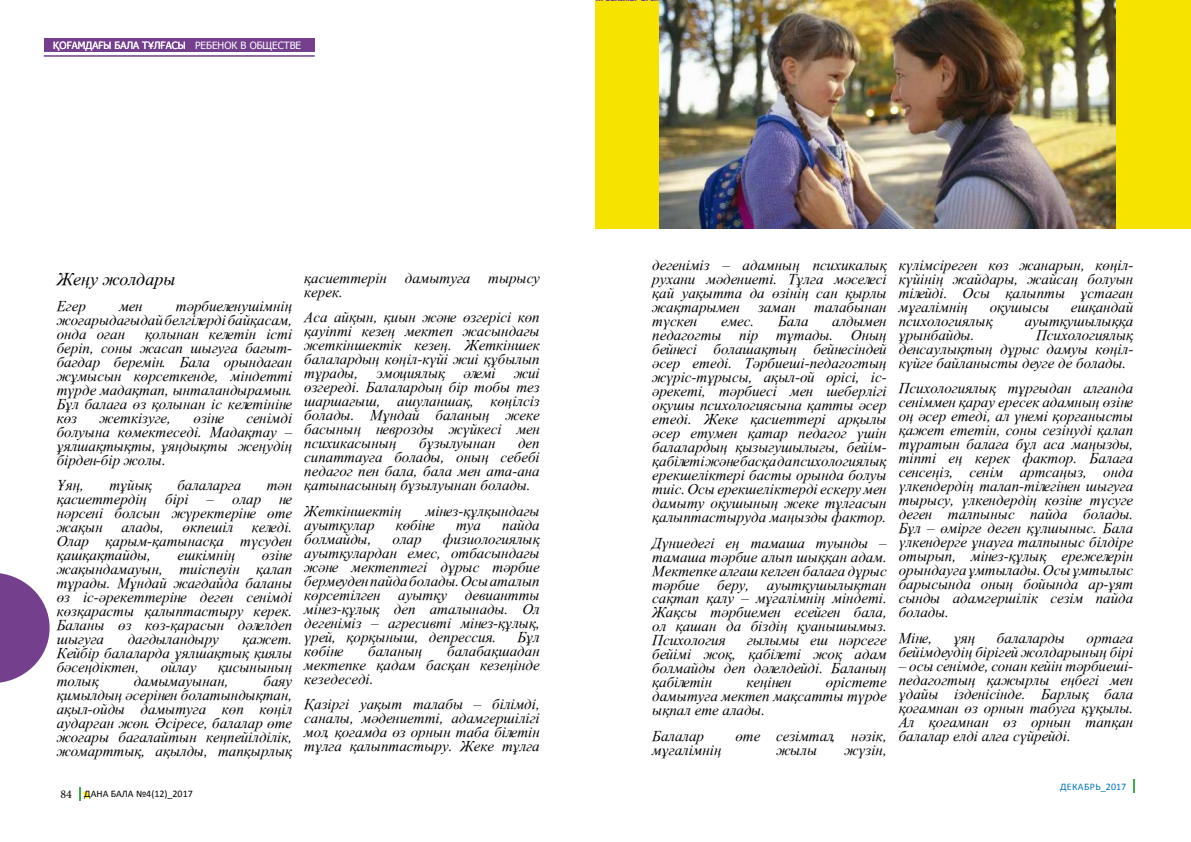
<style>
.page{position:relative;width:1191px;height:842px;background:#fff}
.page>*{position:absolute;margin:0;border:0;box-sizing:border-box;transform-origin:0 0}
.t1{font:18px "Times New Roman KZ Italic";color:#000}
.t2{font:15px/14px "Times New Roman KZ Italic";color:#000;text-align:justify}
.t3{font:12px "Minion Pro";color:#000}
.t4{font:10px "Tahoma";color:#fff}
.t5{font:10px "Calibri";color:#000}
.t6{font:10px "Calibri";letter-spacing:.04em;color:#0074be}
</style>
<div class="page">
<svg style="left:1133px;top:779px;width:2px;height:13px"></svg>
<svg style="left:79px;top:787px;width:11px;height:13px"></svg>
<svg style="left:0;top:573px;width:50px;height:110px"></svg>
<div style="left:595px;top:0;width:596px;height:228px;background:#f6e300"></div>
<div style="left:44px;top:39px;width:271px;height:13px;background:#74408d"></div>
<hr style="left:44px;top:55px;width:271px;height:2px;background:#74408d">
<img style="left:659px;top:0;width:456px;height:228px">
<p class="t4" style="left:53px;top:38px;width:249px">ҚОҒАМДАҒЫ БАЛА ТҰЛҒАСЫ РЕБЕНОК В ОБЩЕСТВЕ</p>
<p class="t1" style="left:57px;top:267px;width:120px">Жеңу жолдары</p>
<p class="t2" style="left:57px;top:298px;width:31px">Егер</p>
<p class="t2" style="left:119px;top:298px;width:25px">мен</p>
<p class="t2" style="left:57px;top:298px;width:237px;text-indent:119px">тәрбиеленушімнің жоғарыдағыдай белгілерді байқасам, онда оған</p>
<p class="t2" style="left:57px;top:326px;width:237px;text-indent:89px">қолынан келетін істі беріп, соны жасап шығуға бағыт&shy;бағдар беремін. Бала орындаған жұмысын көрсеткенде, міндетті түрде мадақтап, ынталандырамын.<br>Бұл балаға өз қолынан іс келетініне көз</p>
<p class="t2" style="left:57px;top:410px;width:237px;text-indent:190px">сенімді болуына көмектеседі. Мадақтау – ұялшақтықты, ұяңдықты жеңудің бірден-бір жолы.</p>
<p class="t2" style="left:57px;top:477px;width:29px">Ұяң,</p>
<p class="t2" style="left:109px;top:477px;width:44px">тұйық</p>
<p class="t2" style="left:177px;top:477px;width:66px">балаларға</p>
<p class="t2" style="left:100px;top:410px;width:73px">жеткізуге,</p>
<p class="t2" style="left:193px;top:410px;width:32px">өзіне</p>
<p class="t2" style="left:57px;top:477px;width:237px;text-indent:210px">тән қасиеттердің бірі – олар не нәрсені болсын жүректеріне өте жақын алады, өкпешіл келеді.<br>Олар қарым-қатынасқа түсуден қашқақтайды,</p>
<p class="t2" style="left:57px;top:547px;width:237px;text-indent:205px">өзіне жақындамауын, тиіспеуін қалап тұрады. Мұндай жағдайда баланы өз іс-әрекеттеріне деген сенімді көзқарасты қалыптастыру керек.<br>Баланы өз көз-қарасын дәлелдеп шығуға</p>
<p class="t2" style="left:177px;top:547px;width:59px">ешкімнің</p>
<p class="t2" style="left:128px;top:631px;width:93px">дағдыландыру</p>
<p class="t2" style="left:57px;top:631px;width:237px;text-indent:186px">қажет.<br>Кейбір балаларда ұялшақтық қиялы бәсеңдіктен,</p>
<p class="t2" style="left:161px;top:659px;width:37px">ойлау</p>
<p class="t2" style="left:218px;top:659px;width:76px">қисынының</p>
<p class="t2" style="left:57px;top:673px;width:237px;text-indent:207px">баяу қимылдың әсерінен болатындықтан, ақыл-ойды дамытуға көп көңіл аударған жөн. Әсіресе, балалар өте жоғары бағалайтын кеңпейілділік, жомарттық, ақылды, тапқырлық</p>
<p class="t2" style="left:57px;top:673px;width:44px">толық</p>
<p class="t2" style="left:134px;top:673px;width:96px">дамымауынан,</p>
<p class="t2" style="left:304px;top:271px;width:237px">қасиеттерін дамытуға тырысу керек.</p>
<p class="t2" style="left:304px;top:310px;width:237px">Аса айқын, қиын және өзгерісі көп қауіпті кезең мектеп жасындағы жеткіншектік кезең. Жеткіншек балалардың көңіл-күйі жиі құбылып тұрады, эмоциялық әлемі жиі өзгереді. Балалардың бір тобы тез шаршағыш, ашуланшақ, көңілсіз болады. Мұндай баланың жеке басының неврозды жүйкесі мен психикасының</p>
<p class="t2" style="left:304px;top:436px;width:237px;text-indent:214px">деп сипаттауға болады, оның себебі педагог пен бала, бала мен ата-ана қатынасының бұзылуынан болады.</p>
<p class="t2" style="left:304px;top:503px;width:99px">Жеткіншектің</p>
<p class="t2" style="left:426px;top:503px;width:115px">мінез-құлқындағы</p>
<p class="t2" style="left:304px;top:517px;width:72px">ауытқулар</p>
<p class="t2" style="left:396px;top:517px;width:41px">көбіне</p>
<p class="t2" style="left:456px;top:517px;width:26px">туа</p>
<p class="t2" style="left:502px;top:517px;width:39px">пайда</p>
<p class="t2" style="left:304px;top:531px;width:69px">болмайды,</p>
<p class="t2" style="left:392px;top:531px;width:31px">олар</p>
<p class="t2" style="left:419px;top:436px;width:78px">бұзылуынан</p>
<p class="t2" style="left:304px;top:531px;width:237px;text-indent:138px">физиологиялық ауытқулардан емес, отбасындағы және мектептегі дұрыс тәрбие бермеуден пайда болады. Осы аталып көрсетілген ауытқу девиантты мінез-құлық деп аталынады. Ол дегеніміз – агресивті мінез-құлық, үрей, қорқыныш, депрессия.</p>
<p class="t2" style="left:517px;top:629px;width:24px">Бұл</p>
<p class="t2" style="left:304px;top:643px;width:237px;text-indent:143px">балабақшадан мектепке қадам басқан кезеңінде кезедеседі.</p>
<p class="t2" style="left:304px;top:697px;width:237px">Қазіргі уақыт талабы – білімді, саналы, мәдениетті, адамгершілігі мол, қоғамда өз орнын таба білетін тұлға қалыптастыру. Жеке тұлға</p>
<p class="t2" style="left:304px;top:643px;width:41px">көбіне</p>
<p class="t2" style="left:368px;top:643px;width:56px">баланың</p>
<p class="t3" style="left:60px;top:786px;width:13px">84</p>
<p class="t5" style="left:84px;top:787px;width:110px">ДАНА БАЛА №4(12)_2017</p>
<p class="t2" style="left:652px;top:258px;width:236px">дегеніміз – адамның психикалық рухани мәдениеті. Тұлға мәселесі қай уақытта да өзінің сан қырлы жақтарымен заман талабынан түскен</p>
<p class="t2" style="left:652px;top:314px;width:236px;text-indent:180px">алдымен педагогты пір тұтады. Оның бейнесі болашақтың бейнесіндей әсер етеді. Тәрбиеші-педагогтың жүріс-тұрысы, ақыл-ой өрісі, іс&shy;әрекеті, тәрбиесі мен шеберлігі оқушы психологиясына қатты әсер етеді. Жеке қасиеттері арқылы әсер етумен қатар педагог үшін балалардың қызығушылығы, бейім&shy;қабілеті және басқа да психологиялық ерекшеліктері басты орында болуы тиіс. Осы ерекшеліктерді ескеру мен дамыту оқушының жеке тұлғасын қалыптастыруда маңызды фактор.</p>
<p class="t2" style="left:652px;top:535px;width:236px">Дүниедегі ең тамаша туынды – тамаша тәрбие алып шыққан адам.<br>Мектепке алғаш келген балаға дұрыс тәрбие беру, ауытқушылықтан сақтап қалу – мұғалімнің міндеті.<br>Жақсы тәрбиемен есейген бала, ол қашан да біздің қуанышымыз.<br>Психология</p>
<p class="t2" style="left:721px;top:314px;width:35px">емес.</p>
<p class="t2" style="left:778px;top:314px;width:32px">Бала</p>
<p class="t2" style="left:652px;top:633px;width:236px;text-indent:95px">ғылымы еш нәрсеге бейімі жоқ, қабілеті жоқ адам болмайды деп дәлелдейді. Баланың қабілетін</p>
<p class="t2" style="left:652px;top:675px;width:236px;text-indent:174px">өрістете дамытуға мектеп мақсатты түрде ықпал ете алады.</p>
<p class="t2" style="left:652px;top:728px;width:53px">Балалар</p>
<p class="t2" style="left:735px;top:728px;width:153px">өте сезімтал, нәзік,</p>
<p class="t2" style="left:652px;top:742px;width:71px">мұғалімнің</p>
<p class="t2" style="left:776px;top:742px;width:42px">жылы</p>
<p class="t2" style="left:844px;top:742px;width:44px">жүзін,</p>
<p class="t2" style="left:746px;top:675px;width:47px">кеңінен</p>
<p class="t2" style="left:898px;top:258px;width:236px">күлімсіреген көз жанарын, көңіл&shy;күйінің жайдары, жайсаң болуын тілейді. Осы қалыпты ұстаған мұғалімнің</p>
<p class="t2" style="left:989px;top:300px;width:61px">оқушысы</p>
<p class="t2" style="left:1070px;top:300px;width:64px">ешқандай</p>
<p class="t2" style="left:898px;top:314px;width:95px">психологиялық</p>
<p class="t2" style="left:1024px;top:314px;width:110px">ауытқушылыққа</p>
<p class="t2" style="left:898px;top:328px;width:77px">ұрынбайды.</p>
<p class="t2" style="left:898px;top:328px;width:236px;text-indent:137px">Психологиялық денсаулықтың дұрыс дамуы көңіл&shy;күйге байланысты деуге де болады.</p>
<p class="t2" style="left:898px;top:381px;width:236px">Психологиялық тұрғыдан алғанда сеніммен қарау ересек адамның өзіне оң әсер етеді, ал үнемі қорғанысты қажет ететін, соны сезінуді қалап тұратын балаға бұл аса маңызды, тіпті ең керек фактор. Балаға сенсеңіз, сенім артсаңыз, онда үлкендердің талап-тілегінен шығуға тырысу, үлкендердің көзіне түсуге деген талпыныс пайда болады.<br>Бұл – өмірге деген құлшыныс. Бала үлкендерге ұнауға талпыныс білдіре отырып, мінез-құлық ережелерін орындауға ұмтылады. Осы ұмтылыс барысында оның бойында ар-ұят сынды адамгершілік сезім пайда болады.</p>
<p class="t2" style="left:898px;top:630px;width:35px">Міне,</p>
<p class="t2" style="left:953px;top:630px;width:23px">ұяң</p>
<p class="t2" style="left:997px;top:630px;width:69px">балаларды</p>
<p class="t2" style="left:898px;top:630px;width:236px;text-align:right">ортаға<br>бейімдеудің бірігей жолдарының бірі</p>
<p class="t2" style="left:898px;top:658px;width:236px">– осы сенімде, сонан кейін тәрбиеші&shy;педагогтың қажырлы еңбегі мен ұдайы ізденісінде. Барлық бала қоғамнан өз орнын табуға құқылы.<br>Ал қоғамнан өз орнын тапқан балалар елді алға сүйрейді.</p>
<p class="t6" style="left:1060px;top:781px;width:68px">ДЕКАБРЬ_2017</p>
</div>
